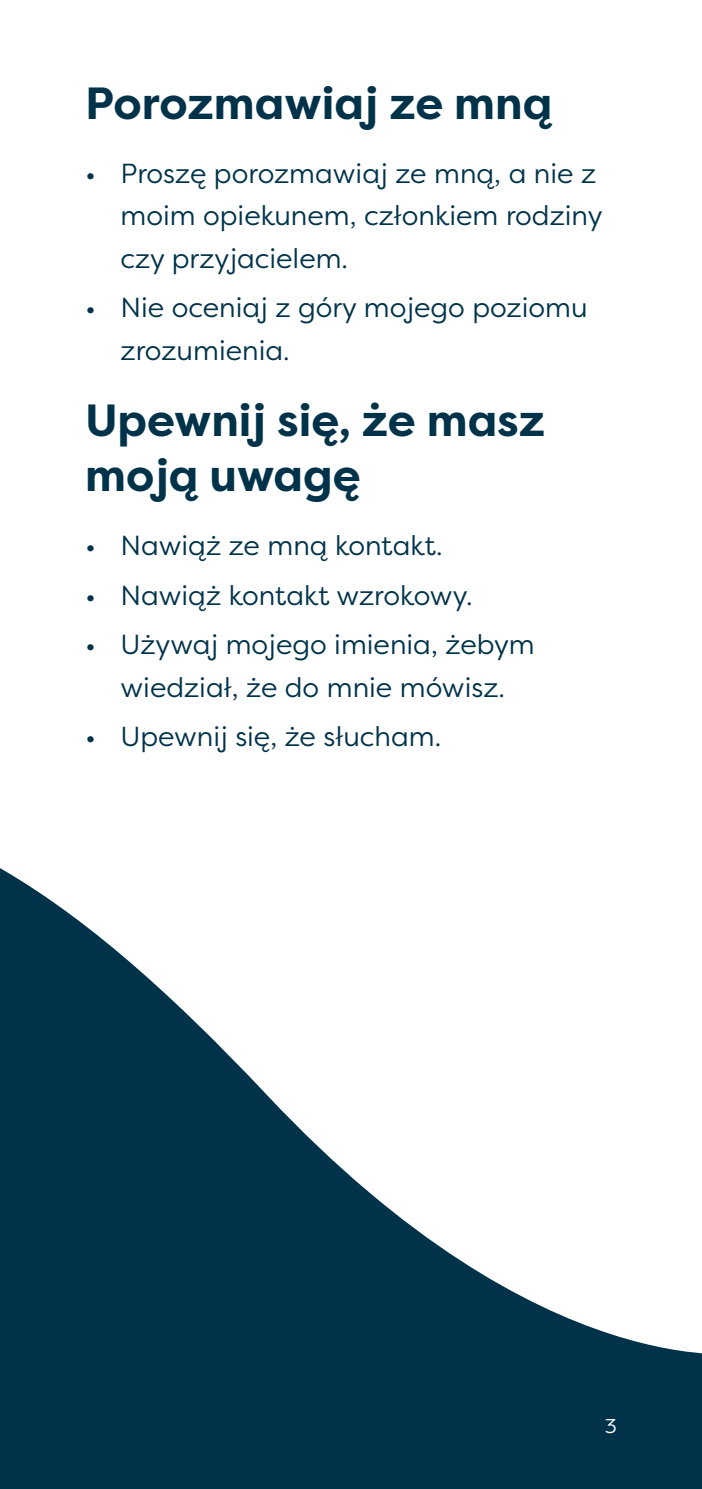
<style>
.page{position:relative;width:702px;height:1489px;background:#fff}
.page>*{position:absolute;margin:0;border:0;box-sizing:border-box;transform-origin:0 0}
.t1{font:700 45px/55px "Filson Pro";color:#00334a}
.t2{font:27.5px/42.5px "Filson Pro";color:#00334a}
.t3{font:20px "Filson Pro";color:#fff}
</style>
<div class="page">
<svg style="left:0;top:868px;width:702px;height:620px;fill:#00334a"></svg>
<p class="t1" style="left:85px;top:76px;width:468px">Porozmawiaj ze mną</p>
<p class="t2" style="left:120px;top:151px;width:483px;text-indent:-35px">• Proszę porozmawiaj ze mną, a nie z moim opiekunem, członkiem rodziny czy przyjacielem.</p>
<p class="t2" style="left:120px;top:286px;width:468px;text-indent:-35px">• Nie oceniaj z góry mojego poziomu zrozumienia.</p>
<p class="t1" style="left:85px;top:393px;width:461px">Upewnij się, że masz moją uwagę</p>
<p class="t2" style="left:85px;top:523px;width:359px">• Nawiąż ze mną kontakt.</p>
<p class="t2" style="left:85px;top:573px;width:389px">• Nawiąż kontakt wzrokowy.</p>
<p class="t2" style="left:85px;top:622px;width:451px;text-align:center">• Używaj mojego imienia, żebym wiedział, że do mnie mówisz.</p>
<p class="t2" style="left:85px;top:714px;width:357px">• Upewnij się, że słucham.</p>
<p class="t3" style="left:605px;top:1412px;width:14px">3</p>
</div>
